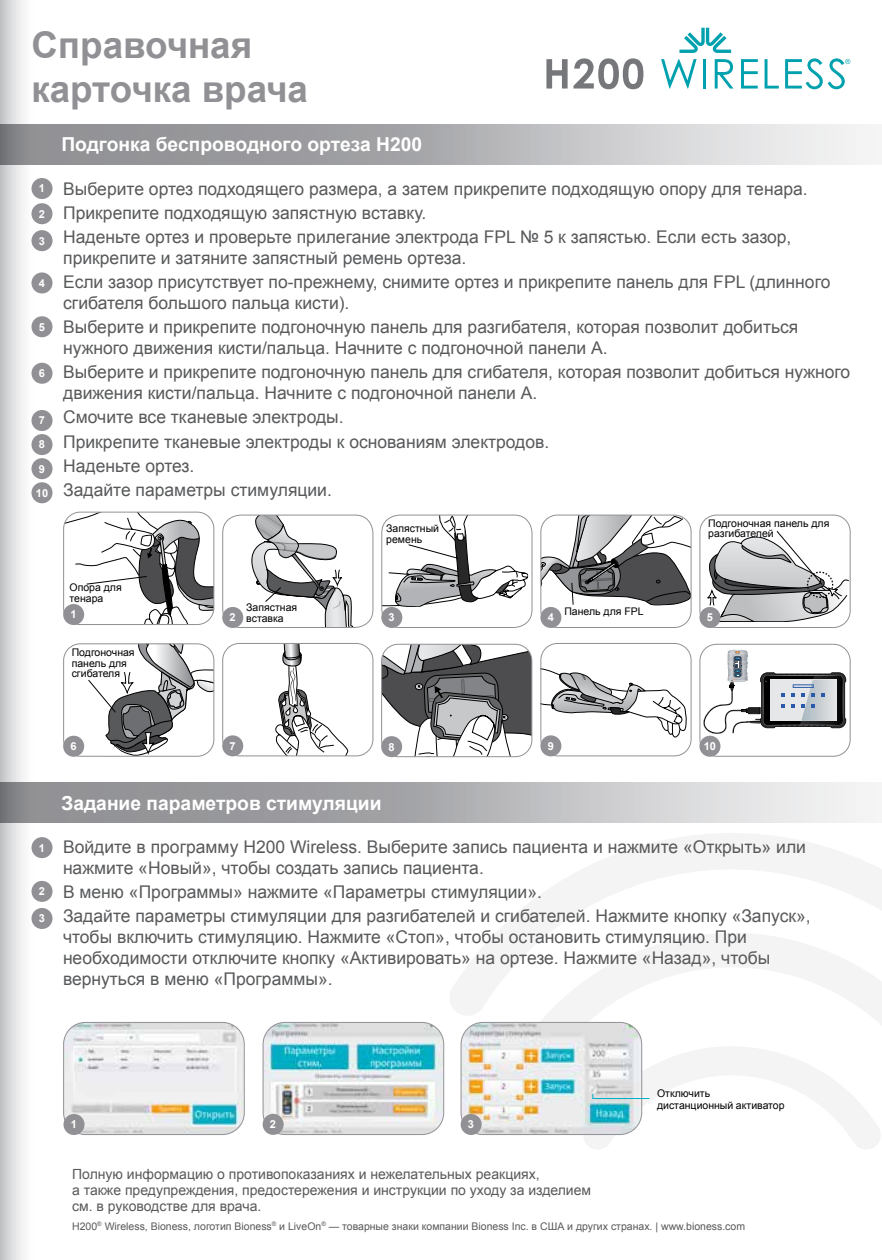
<style>
.page{position:relative;width:882px;height:1260px;background:#fff}
.page>*{position:absolute;margin:0;border:0;box-sizing:border-box;transform-origin:0 0}
.t1{font:700 36.75px/44.1px "Arial";color:#919195}
.t2{font:700 19.25px "Arial";color:#fff}
.t3{font:17.5px/24.2px "Arial";color:#58595b}
.t4{font:14px/15.8px "Arial";color:#58595b}
.t5{font:700 11.03px/24.2px "Arial";color:#fff}
.t6{font:10.5px/10.5px "Arial";color:#000}
.t7{font:10.5px "Arial";color:#58595b}
.s1{font-weight:700;font-size:11.03px;color:#fff}
</style>
<div class="page">
<svg style="left:0;top:0;width:65px;height:1260px"></svg>
<svg style="left:540px;top:1018px;width:342px;height:27px"></svg>
<svg style="left:450px;top:833px;width:432px;height:185px"></svg>
<svg style="left:0;top:783px;width:876px;height:40px;background:#b5b5b8"></svg>
<div style="left:32px;top:837px;width:21px;height:21px;background:#919195;border-radius:50%"></div>
<div style="left:32px;top:908px;width:21px;height:21px;background:#919195;border-radius:50%"></div>
<div style="left:32px;top:881px;width:21px;height:21px;background:#919195;border-radius:50%"></div>
<svg style="left:0;top:124px;width:876px;height:40px;background:#b5b5b8"></svg>
<div style="left:222px;top:515px;width:151px;height:113px;border:1px solid #919195;border-radius:18px"></div>
<div style="left:32px;top:178px;width:21px;height:21px;background:#919195;border-radius:50%"></div>
<div style="left:32px;top:230px;width:21px;height:21px;background:#919195;border-radius:50%"></div>
<div style="left:32px;top:203px;width:21px;height:21px;background:#919195;border-radius:50%"></div>
<div style="left:32px;top:316px;width:21px;height:21px;background:#919195;border-radius:50%"></div>
<div style="left:32px;top:272px;width:21px;height:21px;background:#919195;border-radius:50%"></div>
<div style="left:32px;top:363px;width:21px;height:21px;background:#919195;border-radius:50%"></div>
<div style="left:32px;top:410px;width:21px;height:21px;background:#919195;border-radius:50%"></div>
<div style="left:32px;top:434px;width:21px;height:21px;background:#919195;border-radius:50%"></div>
<div style="left:32px;top:458px;width:21px;height:21px;background:#919195;border-radius:50%"></div>
<div style="left:32px;top:482px;width:21px;height:21px;background:#919195;border-radius:50%"></div>
<div style="left:540px;top:515px;width:152px;height:113px;border:1px solid #919195;border-radius:17px"></div>
<div style="left:540px;top:607px;width:21px;height:21px;background:#919195;border-radius:50%"></div>
<div style="left:699px;top:515px;width:152px;height:113px;border:1px solid #919195;border-radius:17px"></div>
<div style="left:699px;top:607px;width:21px;height:21px;background:#919195;border-radius:50%"></div>
<svg style="left:275px;top:645px;width:73px;height:109px"></svg>
<div style="left:222px;top:643px;width:151px;height:113px;border:1px solid #919195;border-radius:17px"></div>
<div style="left:222px;top:735px;width:21px;height:21px;background:#919195;border-radius:50%"></div>
<svg style="left:542px;top:668px;width:144px;height:69px"></svg>
<div style="left:540px;top:643px;width:152px;height:113px;border:1px solid #919195;border-radius:17px"></div>
<div style="left:540px;top:735px;width:21px;height:21px;background:#919195;border-radius:50%"></div>
<svg style="left:382px;top:644px;width:150px;height:113px"></svg>
<div style="left:381px;top:644px;width:151px;height:113px;border:1px solid #919195;border-radius:17px"></div>
<div style="left:381px;top:736px;width:21px;height:21px;background:#919195;border-radius:50%"></div>
<svg style="left:703px;top:650px;width:143px;height:84px"></svg>
<div style="left:699px;top:644px;width:152px;height:113px;border:1px solid #919195;border-radius:17px"></div>
<div style="left:699px;top:736px;width:21px;height:21px;background:#919195;border-radius:50%"></div>
<div style="left:63px;top:643px;width:151px;height:114px;border:1px solid #919195;border-radius:17px"></div>
<div style="left:63px;top:736px;width:21px;height:21px;background:#919195;border-radius:50%"></div>
<div style="left:381px;top:515px;width:152px;height:113px;border:1px solid #919195;border-radius:18px"></div>
<div style="left:381px;top:607px;width:21px;height:21px;background:#919195;border-radius:50%"></div>
<div style="left:222px;top:607px;width:21px;height:21px;background:#919195;border-radius:50%"></div>
<svg style="left:64px;top:512px;width:150px;height:113px"></svg>
<svg style="left:250px;top:515px;width:103px;height:113px"></svg>
<svg style="left:382px;top:515px;width:146px;height:92px"></svg>
<svg style="left:541px;top:515px;width:150px;height:91px"></svg>
<svg style="left:707px;top:531px;width:142px;height:94px"></svg>
<svg style="left:87px;top:644px;width:127px;height:112px"></svg>
<img style="left:461px;top:1022px;width:180px;height:113px">
<div style="left:461px;top:1022px;width:181px;height:113px;border:1px solid #919195;border-radius:22px"></div>
<img style="left:263px;top:1022px;width:180px;height:113px">
<div style="left:263px;top:1022px;width:181px;height:113px;border:1px solid #919195;border-radius:22px"></div>
<img style="left:64px;top:1022px;width:179px;height:113px">
<div style="left:63px;top:1022px;width:182px;height:113px;border:1px solid #919195;border-radius:22px"></div>
<svg style="left:581px;top:1045px;width:299px;height:104px"></svg>
<div style="left:64px;top:1114px;width:21px;height:21px;background:#919195;border-radius:50%"></div>
<div style="left:263px;top:1114px;width:21px;height:21px;background:#919195;border-radius:50%"></div>
<div style="left:461px;top:1114px;width:21px;height:21px;background:#919195;border-radius:50%"></div>
<svg style="left:546px;top:58px;width:97px;height:31px"></svg>
<svg style="left:661px;top:59px;width:36px;height:30px"></svg>
<hr style="left:703px;top:59px;width:3px;height:30px;background:#00a1af">
<svg style="left:715px;top:59px;width:19px;height:30px"></svg>
<svg style="left:741px;top:59px;width:17px;height:30px"></svg>
<svg style="left:765px;top:59px;width:14px;height:30px"></svg>
<svg style="left:679px;top:28px;width:52px;height:25px"></svg>
<svg style="left:785px;top:58px;width:65px;height:31px"></svg>
<h1 class="t1" style="left:32px;top:24px;width:278px">Справочная карточка врача</h1>
<p class="t5" style="left:39px;top:177px;width:8px">1</p>
<p class="t5" style="left:39px;top:202px;width:8px">2</p>
<p class="t5" style="left:39px;top:229px;width:8px">3</p>
<p class="t5" style="left:39px;top:271px;width:8px">4</p>
<p class="t5" style="left:39px;top:315px;width:8px">5</p>
<p class="t5" style="left:39px;top:362px;width:8px">6</p>
<p class="t5" style="left:36px;top:409px;width:14px">7<br>8<br>9<br>10</p>
<p class="t2" style="left:61px;top:132px;width:362px">Подгонка беспроводного ортеза H200</p>
<p class="t3" style="left:63px;top:177px;width:746px">Выберите ортез подходящего размера, а затем прикрепите подходящую опору для тенара.<br>Прикрепите подходящую запястную вставку.<br>Наденьте ортез и проверьте прилегание электрода FPL № 5 к запястью. Если есть зазор,</p>
<p class="t3" style="left:63px;top:246px;width:769px">прикрепите и затяните запястный ремень ортеза.<br>Если зазор присутствует по-прежнему, снимите ортез и прикрепите панель для FPL (длинного</p>
<p class="t3" style="left:63px;top:291px;width:737px">сгибателя большого пальца кисти).<br>Выберите и прикрепите подгоночную панель для разгибателя, которая позволит добиться</p>
<p class="t3" style="left:63px;top:336px;width:788px">нужного движения кисти/пальца. Начните с подгоночной панели А.<br>Выберите и прикрепите подгоночную панель для сгибателя, которая позволит добиться нужного</p>
<p class="t3" style="left:63px;top:381px;width:488px">движения кисти/пальца. Начните с подгоночной панели А.<br>Смочите все тканевые электроды.<br>Прикрепите тканевые электроды к основаниям электродов.<br>Наденьте ортез.<br>Задайте параметры стимуляции.</p>
<p class="t6" style="left:386px;top:523px;width:54px">Запястный ремень</p>
<p class="t6" style="left:708px;top:518px;width:123px">Подгоночная панель для разгибателей</p>
<p class="t6" style="left:70px;top:583px;width:54px">Опора для тенара</p>
<p class="t5" style="left:70px;top:603px;width:8px">1</p>
<p class="t6" style="left:72px;top:647px;width:64px">Подгоночная панель для сгибателя</p>
<p class="t6" style="left:230px;top:602px;width:69px;text-indent:17px">Запястная<br><span class="s1">2</span> вставка</p>
<p class="t5" style="left:389px;top:606px;width:8px">3</p>
<p class="t5" style="left:548px;top:606px;width:8px">4</p>
<p class="t6" style="left:564px;top:606px;width:81px">Панель для FPL</p>
<p class="t5" style="left:707px;top:606px;width:8px">5</p>
<p class="t5" style="left:230px;top:734px;width:8px">7</p>
<p class="t5" style="left:388px;top:735px;width:8px">8</p>
<p class="t5" style="left:548px;top:734px;width:8px">9</p>
<p class="t5" style="left:70px;top:735px;width:8px">6</p>
<p class="t5" style="left:704px;top:735px;width:14px">10</p>
<p class="t5" style="left:39px;top:836px;width:8px">1</p>
<p class="t5" style="left:39px;top:880px;width:8px">2</p>
<p class="t5" style="left:39px;top:907px;width:8px">3</p>
<p class="t2" style="left:61px;top:790px;width:322px">Задание параметров стимуляции</p>
<p class="t3" style="left:63px;top:837px;width:744px;line-height:21px">Войдите в программу H200 Wireless. Выберите запись пациента и нажмите «Открыть» или нажмите «Новый», чтобы создать запись пациента.</p>
<p class="t3" style="left:63px;top:880px;width:749px">В меню «Программы» нажмите «Параметры стимуляции».<br>Задайте параметры стимуляции для разгибателей и сгибателей. Нажмите кнопку «Запуск»,</p>
<p class="t3" style="left:63px;top:927px;width:709px;line-height:21px">чтобы включить стимуляцию. Нажмите «Стоп», чтобы остановить стимуляцию. При необходимости отключите кнопку «Активировать» на ортезе. Нажмите «Назад», чтобы вернуться в меню «Программы».</p>
<p class="t5" style="left:71px;top:1113px;width:8px">1</p>
<p class="t5" style="left:270px;top:1113px;width:8px">2</p>
<p class="t5" style="left:468px;top:1113px;width:8px">3</p>
<p class="t4" style="left:72px;top:1167px;width:521px">Полную информацию о противопоказаниях и нежелательных реакциях,<br>а также предупреждения, предостережения и инструкции по уходу за изделием см. в руководстве для врача.</p>
<p class="t6" style="left:657px;top:1087px;width:129px;line-height:12.2px">Отключить дистанционный активатор</p>
<p class="t7" style="left:72px;top:1219px;width:675px">H200<sup>®</sup> Wireless, Bioness, логотип Bioness<sup>®</sup> и LiveOn<sup>®</sup> — товарные знаки компании Bioness Inc. в США и других странах. | www.bioness.com</p>
</div>
